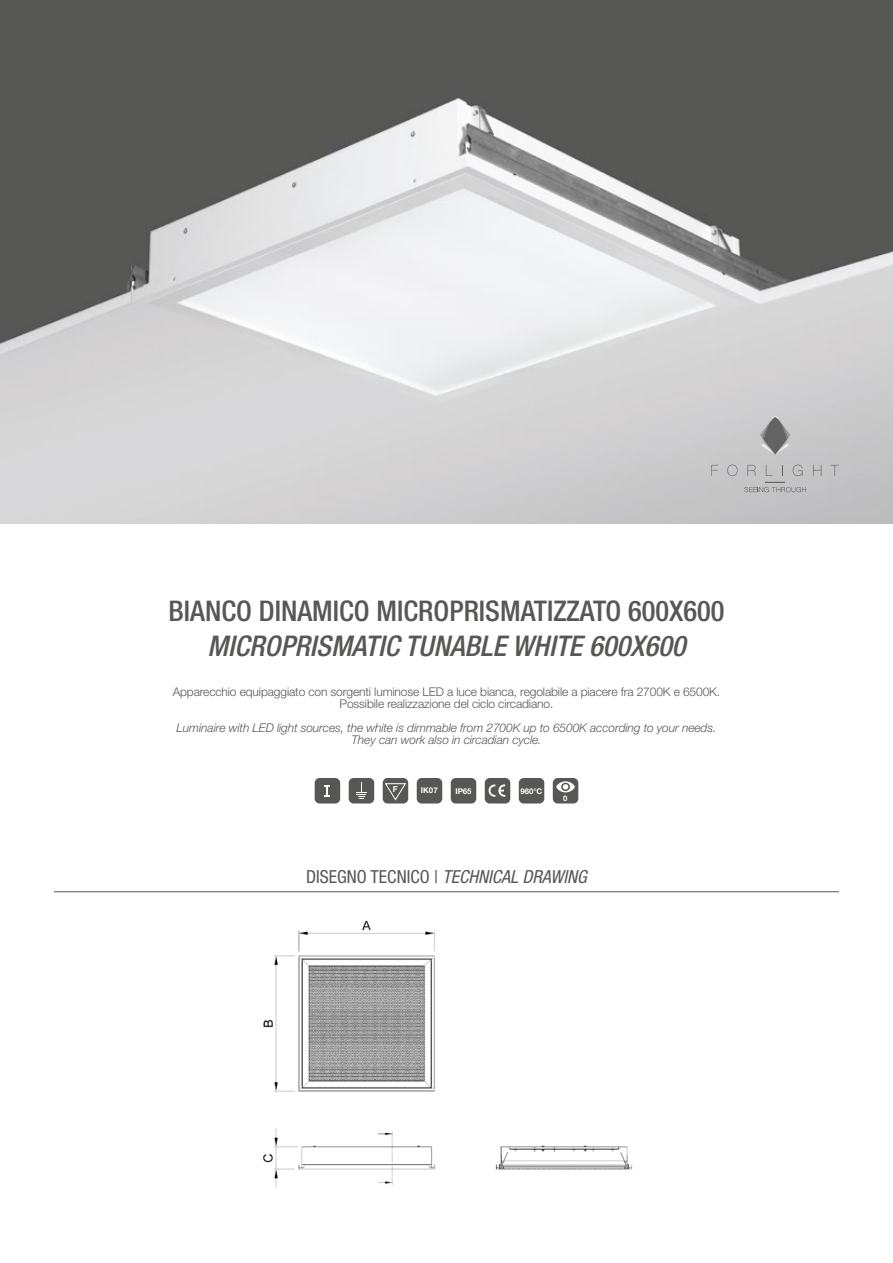
<style>
.page{position:relative;width:893px;height:1263px;background:#fff}
.page>*{position:absolute;margin:0;border:0;box-sizing:border-box;transform-origin:0 0}
.t1{font:500 condensed 28.5px "Helvetica Neue LT Std";color:#575756}
.t2{font:italic 500 condensed 28.5px "Helvetica Neue LT Std";color:#575756}
.t3{font:italic condensed 18px "Helvetica Neue LT Std";color:#575756}
.t4{font:300 12px/12px "Helvetica Neue LT Std";letter-spacing:-.01em;color:#575756;text-align:center}
.t5{font:italic 300 12px/12px "Helvetica Neue LT Std";letter-spacing:-.01em;color:#575756;text-align:center}
.t6{font:700 8.1px "Helvetica";color:#fff}
.t7{font:700 7.8px "Helvetica Neue LT Std";color:#fff}
.t8{font:700 7.65px "Helvetica Neue LT Std";color:#fff}
.s1{font-style:normal}
</style>
<div class="page">
<img style="left:0;top:0;width:893px;height:523px">
<svg style="left:760px;top:416px;width:31px;height:38px"></svg>
<svg style="left:711px;top:465px;width:7px;height:11px"></svg>
<svg style="left:766px;top:465px;width:7px;height:11px"></svg>
<svg style="left:813px;top:465px;width:8px;height:11px"></svg>
<svg style="left:831px;top:465px;width:8px;height:11px"></svg>
<svg style="left:727px;top:465px;width:10px;height:11px"></svg>
<svg style="left:748px;top:465px;width:8px;height:11px"></svg>
<svg style="left:793px;top:465px;width:10px;height:11px"></svg>
<svg style="left:744px;top:482px;width:62px;height:10px"></svg>
<hr style="left:54px;top:891px;width:785px;height:1px;background:#575756">
<img style="left:263px;top:920px;width:370px;height:267px">
<div style="left:553px;top:778px;width:25px;height:25px;background:#575756;border-radius:5px"></div>
<svg style="left:556px;top:781px;width:19px;height:11px"></svg>
<div style="left:383px;top:778px;width:25px;height:25px;background:#575756;border-radius:5px"></div>
<svg style="left:385px;top:783px;width:21px;height:18px"></svg>
<div style="left:315px;top:778px;width:25px;height:25px;background:#575756;border-radius:5px"></div>
<svg style="left:325px;top:785px;width:5px;height:11px"></svg>
<div style="left:349px;top:778px;width:25px;height:25px;background:#575756;border-radius:5px"></div>
<svg style="left:356px;top:783px;width:11px;height:16px"></svg>
<div style="left:485px;top:778px;width:25px;height:25px;background:#575756;border-radius:5px"></div>
<svg style="left:488px;top:784px;width:17px;height:13px"></svg>
<div style="left:417px;top:778px;width:25px;height:25px;background:#575756;border-radius:5px"></div>
<div style="left:519px;top:778px;width:25px;height:25px;background:#575756;border-radius:5px"></div>
<div style="left:451px;top:778px;width:25px;height:25px;background:#575756;border-radius:5px"></div>
<h1 class="t1" style="left:169px;top:594px;width:557px">BIANCO DINAMICO MICROPRISMATIZZATO 600X600</h1>
<h1 class="t2" style="left:208px;top:628px;width:479px">MICROPRISMATIC TUNABLE WHITE 600X600</h1>
<p class="t4" style="left:173px;top:685px;width:549px">Apparecchio equipaggiato con sorgenti luminose LED a luce bianca, regolabile a piacere fra 2700K e 6500K.<br>Possibile realizzazione del ciclo circadiano.</p>
<p class="t5" style="left:177px;top:722px;width:541px">Luminaire with LED light sources, the white is dimmable from 2700K up to 6500K according to your needs.<br>They can work also in circadian cycle.</p>
<p class="t6" style="left:393px;top:783px;width:6px">F</p>
<p class="t7" style="left:421px;top:786px;width:18px">IK07</p>
<p class="t7" style="left:455px;top:786px;width:18px">IP65</p>
<p class="t7" style="left:520px;top:786px;width:24px">960°C</p>
<p class="t8" style="left:563px;top:794px;width:6px">0</p>
<h2 class="t3" style="left:306px;top:867px;width:282px"><span class="s1">DISEGNO TECNICO |</span> TECHNICAL DRAWING</h2>
</div>
